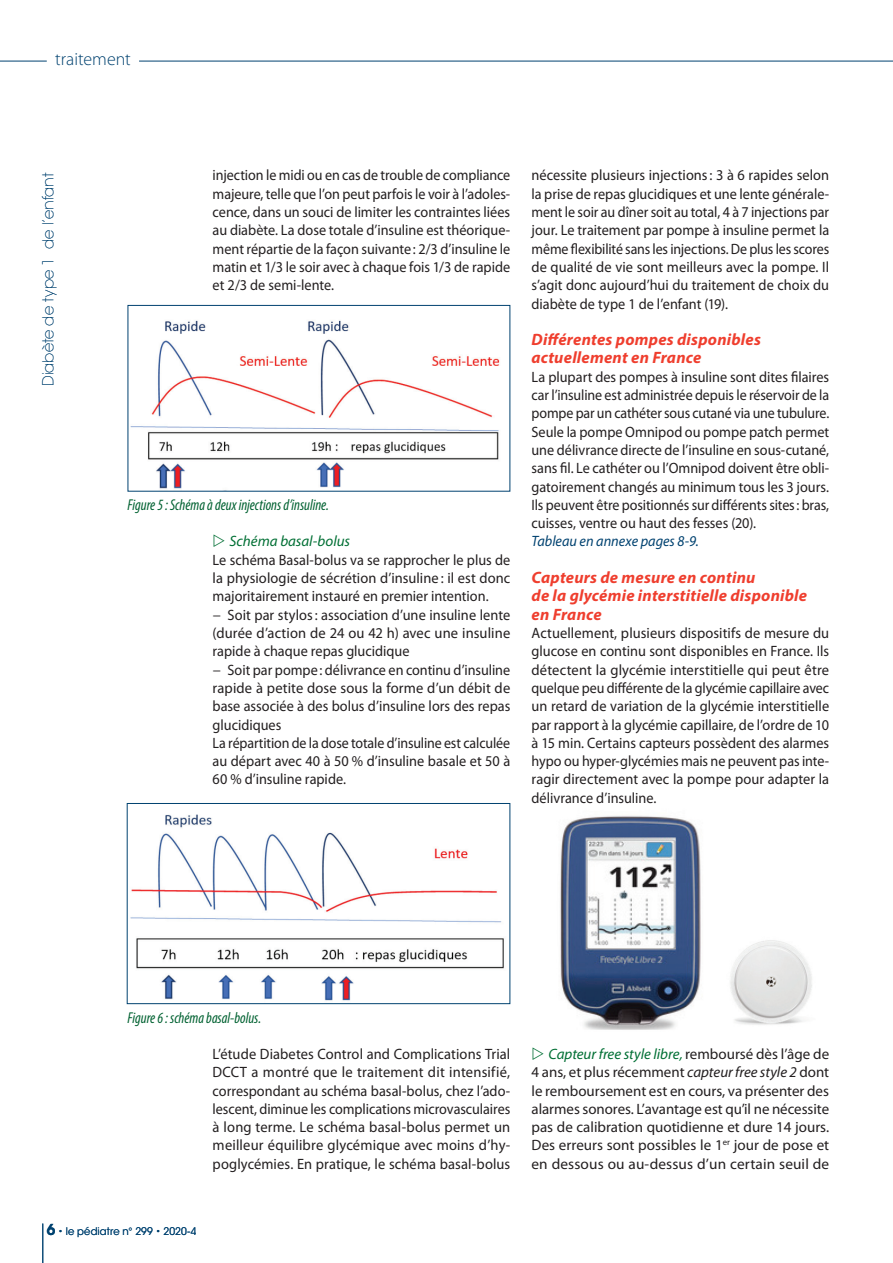
<style>
.page{position:relative;width:893px;height:1263px;background:#fff}
.page>*{position:absolute;margin:0;border:0;box-sizing:border-box;transform-origin:0 0}
.t1{font:300 18px "Myriad Pro";color:#004270}
.Texte_titre_2_rouge{font:italic 700 16.5px/18.3px "Myriad Pro";letter-spacing:.015em;color:#ef3e2e}
.Légende{font:italic condensed 15.75px "Myriad Pro";color:#006131;scale:.95 1}
.Texte_courant_sans_e{font:15px/18.3px "Myriad Pro";color:#231f20;text-align:justify;scale:.96 1}
.Texte_courant_sans_e-2{font:15px/18.3px "Myriad Pro";color:#231f20;text-align:justify;scale:.95 1}
.Texte_courant_sans_e-3{font:15px/18.3px "Myriad Pro";color:#231f20;text-align:justify;scale:.94 1}
.Texte_courant_sans_e-4{font:15px/18.3px "Myriad Pro";color:#231f20;text-align:justify}
.Texte_courant_sans_e-5{font:15px/18.3px "Myriad Pro";color:#231f20;text-align:justify;scale:.93 1}
.t2{font:200 15px "ITC Avant Garde Std";letter-spacing:.005em;color:#004270}
.Texte_courant_sans_e-6{font:italic 15px "Myriad Pro";color:#004270;scale:.95 1}
.t3{font:italic 15px "Myriad Pro";color:#006f34}
.t4{font:10.5px "ITC Avant Garde Std";letter-spacing:.015em;color:#004270;scale:.95 1}
.s1{font-style:italic}
.s2{font-weight:600;font-size:15px}
.s3{font-style:italic;color:#006f34}
</style>
<div class="page">
<hr style="left:0;top:61px;width:893px;height:1px;background:#004270">
<div style="left:47px;top:52px;width:92px;height:18px;background:#fff"></div>
<hr style="left:43px;top:1223px;width:1px;height:40px;background:#004270">
<img style="left:130px;top:320px;width:370px;height:169px">
<div style="left:128px;top:305px;width:382px;height:187px;border:1px solid #004270"></div>
<img style="left:130px;top:814px;width:374px;height:187px">
<div style="left:127px;top:803px;width:383px;height:201px;border:1px solid #004270"></div>
<img style="left:560px;top:815px;width:252px;height:215px">
<p class="t1" style="left:55px;top:48px;width:77px">traitement</p>
<p class="t2" style="left:39px;top:386px;width:215px;rotate:-90deg">Diabète de type 1 de l’enfant</p>
<p class="Texte_courant_sans_e-3" style="left:213px;top:166px;width:318px">injection le midi ou en cas de trouble de compliance majeure, telle que l’on peut parfois le voir à l’adoles&shy;cence, dans un souci de limiter les contraintes liées au diabète. La dose totale d’insuline est théorique&shy;ment répartie de la façon suivante: 2/3 d’insuline le matin et 1/3 le soir avec à chaque fois 1/3 de rapide et 2/3 de semi-lente.</p>
<p class="Légende" style="left:128px;top:495px;width:214px">Figure 5: Schéma à deux injections d’insuline.</p>
<p class="t3" style="left:230px;top:532px;width:122px">Schéma basal-bolus</p>
<p class="Texte_courant_sans_e-2" style="left:213px;top:550px;width:315px">Le schéma Basal-bolus va se rapprocher le plus de la physiologie de sécrétion d’insuline : il est donc majoritairement instauré en premier intention.</p>
<p class="Texte_courant_sans_e" style="left:213px;top:605px;width:312px"><span class="s1">−</span> Soit par stylos: association d’une insuline lente (durée d’action de 24 ou 42 h) avec une insuline rapide à chaque repas glucidique</p>
<p class="Texte_courant_sans_e-3" style="left:213px;top:660px;width:318px"><span class="s1">−</span> Soit par pompe: délivrance en continu d’insuline rapide à petite dose sous la forme d’un débit de base associée à des bolus d’insuline lors des repas glucidiques</p>
<p class="Texte_courant_sans_e-5" style="left:213px;top:733px;width:322px">La répartition de la dose totale d’insuline est calculée au départ avec 40 à 50 % d’insuline basale et 50 à 60 % d’insuline rapide.</p>
<p class="Texte_courant_sans_e" style="left:531px;top:166px;width:312px">nécessite plusieurs injections: 3 à 6 rapides selon la prise de repas glucidiques et une lente générale&shy;ment le soir au dîner soit au total, 4 à 7 injections par jour. Le traitement par pompe à insuline permet la même flexibilité sans les injections. De plus les scores de qualité de vie sont meilleurs avec la pompe. Il s’agit donc aujourd’hui du traitement de choix du diabète de type 1 de l’enfant (19).</p>
<p class="Texte_titre_2_rouge" style="left:531px;top:330px;width:231px">Différentes pompes disponibles actuellement en France</p>
<p class="Texte_courant_sans_e-2" style="left:531px;top:367px;width:315px">La plupart des pompes à insuline sont dites filaires car l’insuline est administrée depuis le réservoir de la pompe par un cathéter sous cutané via une tubulure.<br>Seule la pompe Omnipod ou pompe patch permet une délivrance directe de l’insuline en sous-cutané, sans fil. Le cathéter ou l’Omnipod doivent être obli&shy;gatoirement changés au minimum tous les 3 jours.<br>Ils peuvent être positionnés sur différents sites: bras, cuisses, ventre ou haut des fesses (20).</p>
<p class="Texte_courant_sans_e-6" style="left:531px;top:532px;width:178px">Tableau en annexe pages 8-9.</p>
<p class="Texte_titre_2_rouge" style="left:531px;top:568px;width:277px">Capteurs de mesure en continu<br>de la glycémie interstitielle disponible en France</p>
<p class="Texte_courant_sans_e" style="left:531px;top:624px;width:312px">Actuellement, plusieurs dispositifs de mesure du glucose en continu sont disponibles en France. Ils détectent la glycémie interstitielle qui peut être quelque peu différente de la glycémie capillaire avec un retard de variation de la glycémie interstitielle par rapport à la glycémie capillaire, de l’ordre de 10 à 15 min. Certains capteurs possèdent des alarmes hypo ou hyper-glycémies mais ne peuvent pas inte&shy;ragir directement avec la pompe pour adapter la délivrance d’insuline.</p>
<p class="Légende" style="left:128px;top:1008px;width:142px">Figure 6: schéma basal-bolus.</p>
<p class="Texte_courant_sans_e" style="left:213px;top:1044px;width:312px">L’étude Diabetes Control and Complications Trial DCCT a montré que le traitement dit intensifié, correspondant au schéma basal-bolus, chez l’ado&shy;lescent, diminue les complications microvasculaires à long terme. Le schéma basal-bolus permet un meilleur équilibre glycémique avec moins d’hy&shy;poglycémies. En pratique, le schéma basal-bolus</p>
<p class="t4" style="left:47px;top:1224px;width:159px"><span class="s2">6</span> • le pédiatre n° 299 • 2020-4</p>
<p class="Texte_courant_sans_e-4" style="left:531px;top:1044px;width:299px;text-indent:17px"><span class="s3">Capteur free style libre,</span> remboursé dès l’âge de 4 ans, et plus récemment <span class="s1">capteur free style 2</span> dont le remboursement est en cours, va présenter des alarmes sonores. L’avantage est qu’il ne nécessite pas de calibration quotidienne et dure 14 jours.<br>Des erreurs sont possibles le 1<sup>er</sup> jour de pose et en dessous ou au-dessus d’un certain seuil de</p>
</div>
